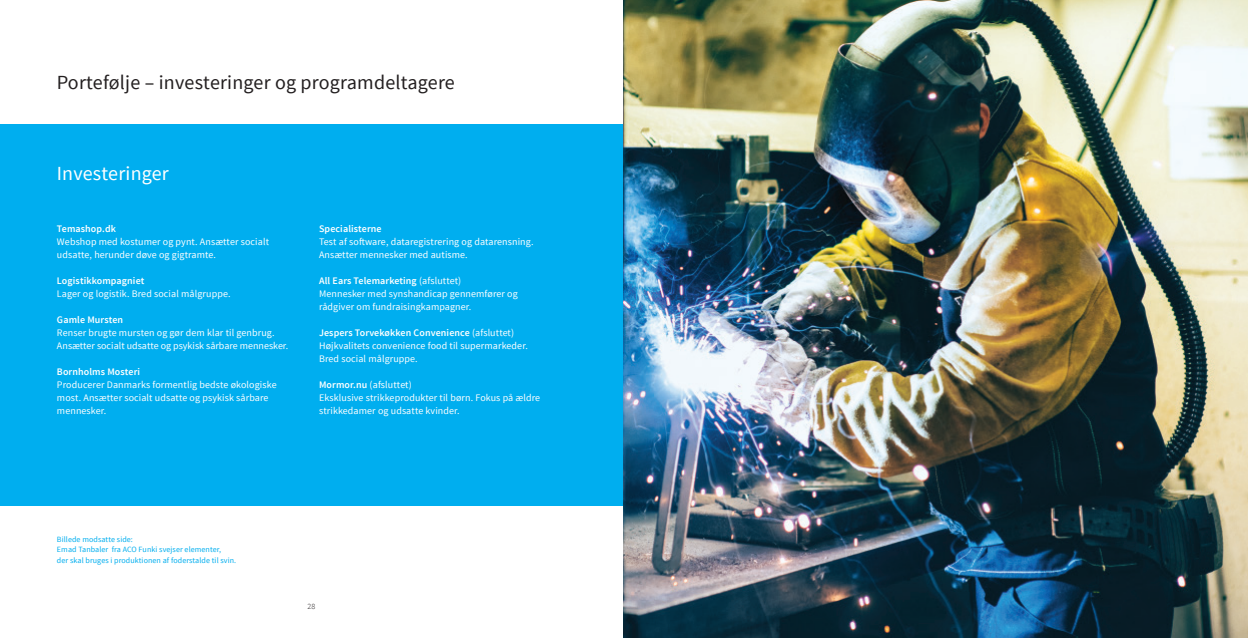
<style>
.page{position:relative;width:1248px;height:638px;background:#fff}
.page>*{position:absolute;margin:0;border:0;box-sizing:border-box;transform-origin:0 0}
.t1{font:20px "Source Sans Pro";letter-spacing:.01em;color:#231f20}
.t2{font:20px "Source Sans Pro";letter-spacing:.01em;color:#fff}
.t3{font:10px/13px "Source Sans Pro";letter-spacing:.01em;color:#fff}
.t4{font:600 10px "Source Sans Pro";letter-spacing:.01em;color:#fff}
.t5{font:8px/10.5px "Source Sans Pro";letter-spacing:.01em;color:#00aeef}
.t6{font:300 8px "Source Sans Pro";color:#231f20}
.s1{font-weight:600}
</style>
<div class="page">
<div style="left:0;top:125px;width:624px;height:381px;background:#00aeef"></div>
<img style="left:623px;top:0;width:624px;height:638px">
<h1 class="t1" style="left:57px;top:70px;width:399px">Portefølje – investeringer og programdeltagere</h1>
<h1 class="t2" style="left:57px;top:161px;width:114px">Investeringer</h1>
<p class="t4" style="left:57px;top:222px;width:60px">Temashop.dk</p>
<p class="t3" style="left:57px;top:235px;width:213px">Webshop med kostumer og pynt. Ansætter socialt udsatte, herunder døve og gigtramte.</p>
<p class="t4" style="left:57px;top:274px;width:89px">Logistikkompagniet</p>
<p class="t3" style="left:57px;top:287px;width:175px">Lager og logistik. Bred social målgruppe.</p>
<p class="t4" style="left:57px;top:313px;width:68px">Gamle Mursten</p>
<p class="t3" style="left:57px;top:326px;width:233px">Renser brugte mursten og gør dem klar til genbrug.<br>Ansætter socialt udsatte og psykisk sårbare mennesker.</p>
<p class="t4" style="left:57px;top:365px;width:85px">Bornholms Mosteri</p>
<p class="t3" style="left:57px;top:378px;width:221px">Producerer Danmarks formentlig bedste økologiske most. Ansætter socialt udsatte og psykisk sårbare mennesker.</p>
<p class="t4" style="left:319px;top:222px;width:64px">Specialisterne</p>
<p class="t3" style="left:319px;top:235px;width:216px">Test af software, dataregistrering og datarensning.<br>Ansætter mennesker med autisme.</p>
<p class="t3" style="left:319px;top:274px;width:200px"><span class="s1">All Ears Telemarketing</span> (afsluttet)<br>Mennesker med synshandicap gennemfører og rådgiver om fundraisingkampagner.</p>
<p class="t3" style="left:319px;top:326px;width:210px"><span class="s1">Jespers Torvekøkken Convenience</span> (afsluttet)<br>Højkvalitets convenience food til supermarkeder.<br>Bred social målgruppe.</p>
<p class="t3" style="left:319px;top:378px;width:223px"><span class="s1">Mormor.nu</span> (afsluttet)<br>Eksklusive strikkeprodukter til børn. Fokus på ældre strikkedamer og udsatte kvinder.</p>
<p class="t5" style="left:57px;top:534px;width:181px">Billede modsatte side:<br>Emad Tanbaler fra ACO Funki svejser elementer,<br>der skal bruges i produktionen af foderstalde til svin.</p>
<p class="t6" style="left:307px;top:601px;width:9px">28</p>
</div>
